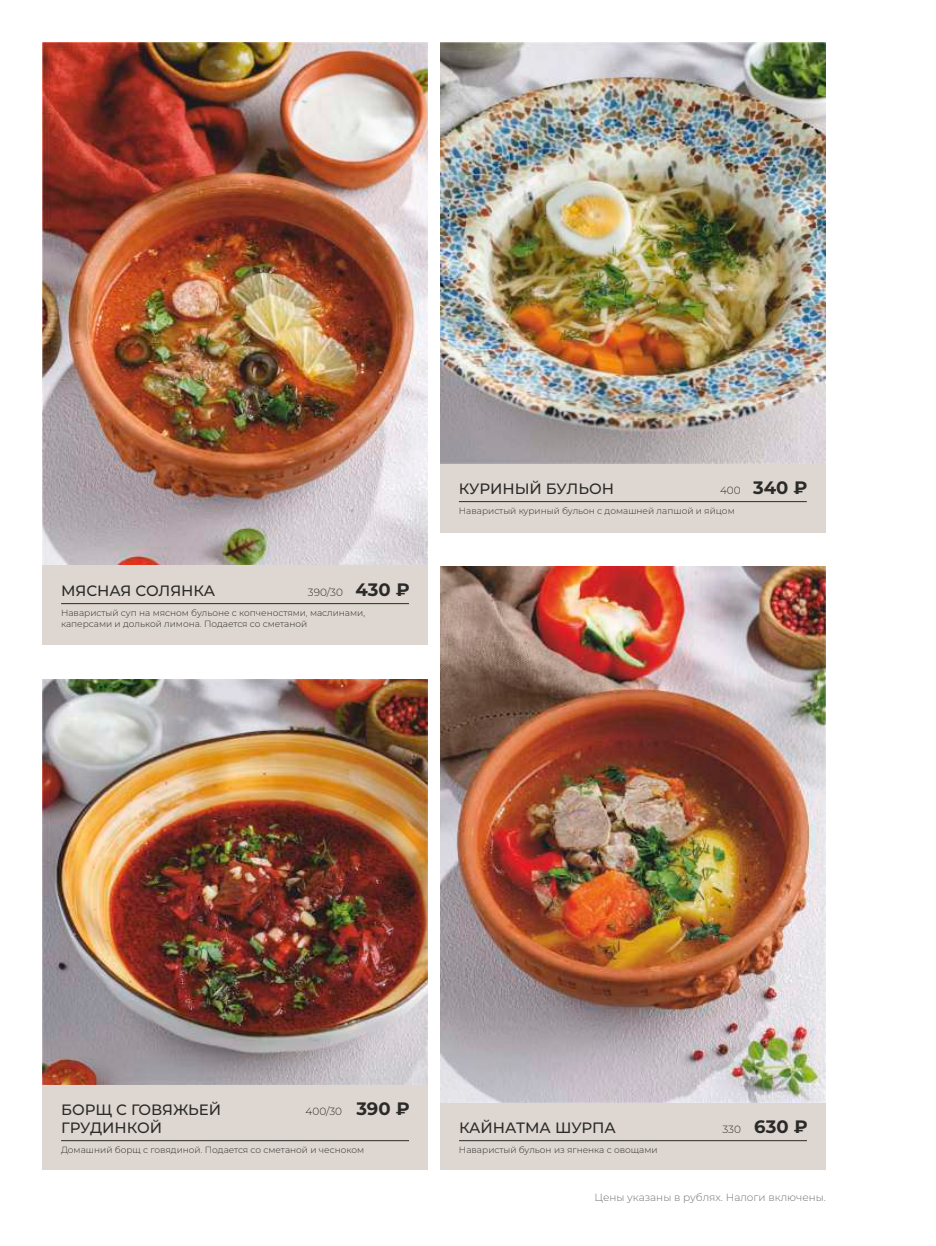
<style>
.page{position:relative;width:936px;height:1246px;background:#fff}
.page>*{position:absolute;margin:0;border:0;box-sizing:border-box;transform-origin:0 0}
.t1{font:700 18px "Montserrat";color:#2a2a29}
.t2{font:500 15px/17.5px "Montserrat";color:#2a2a29}
.t3{font:300 10.5px "Montserrat";color:#717171}
.t4{font:300 10.5px "Montserrat";color:#2a2a29}
.t5{font:300 9px/10.6px "Montserrat";color:#2a2a29}
.s1{font-weight:700;font-size:18px}
.s2{font-weight:300;font-size:10.5px}
</style>
<div class="page">
<img style="left:42px;top:679px;width:385px;height:406px">
<img style="left:42px;top:42px;width:385px;height:524px">
<div style="left:43px;top:1085px;width:384px;height:84px;background:#ded7d1"></div>
<hr style="left:61px;top:1140px;width:348px;height:1px;background:#2a2a29">
<div style="left:43px;top:566px;width:384px;height:79px;background:#ded7d1"></div>
<hr style="left:61px;top:603px;width:348px;height:1px;background:#2a2a29">
<img style="left:440px;top:42px;width:385px;height:422px">
<div style="left:440px;top:464px;width:385px;height:69px;background:#ded7d1"></div>
<hr style="left:459px;top:501px;width:347px;height:1px;background:#2a2a29">
<div style="left:440px;top:1102px;width:385px;height:67px;background:#ded7d1"></div>
<hr style="left:459px;top:1140px;width:347px;height:1px;background:#2a2a29">
<img style="left:440px;top:566px;width:385px;height:536px">
<p class="t4" style="left:308px;top:586px;width:103px">390/30 <span class="s1">430 ₽</span></p>
<p class="t5" style="left:61px;top:608px;width:305px">Наваристый суп на мясном бульоне с копченостями, маслинами, каперсами и долькой лимона. Подается со сметаной</p>
<h2 class="t2" style="left:61px;top:582px;width:155px">МЯСНАЯ СОЛЯНКА</h2>
<h2 class="t2" style="left:459px;top:480px;width:157px">КУРИНЫЙ БУЛЬОН</h2>
<h1 class="t1" style="left:720px;top:476px;width:89px"><span class="s2">400</span> 340 ₽</h1>
<p class="t5" style="left:459px;top:506px;width:277px">Наваристый куриный бульон с домашней лапшой и яйцом</p>
<h2 class="t2" style="left:61px;top:1101px;width:162px">БОРЩ С ГОВЯЖЬЕЙ<br>ГРУДИНКОЙ</h2>
<p class="t4" style="left:305px;top:1105px;width:106px">400/30 <span class="s1">390 ₽</span></p>
<p class="t5" style="left:61px;top:1145px;width:304px">Домашний борщ с говядиной. Подается со сметаной и чесноком</p>
<h2 class="t2" style="left:459px;top:1119px;width:158px">КАЙНАТМА ШУРПА</h2>
<p class="t5" style="left:459px;top:1145px;width:200px">Наваристый бульон из ягненка с овощами</p>
<h1 class="t1" style="left:722px;top:1115px;width:87px"><span class="s2">330</span> 630 ₽</h1>
<p class="t3" style="left:594px;top:1191px;width:233px">Цены указаны в рублях. Налоги включены.</p>
</div>
